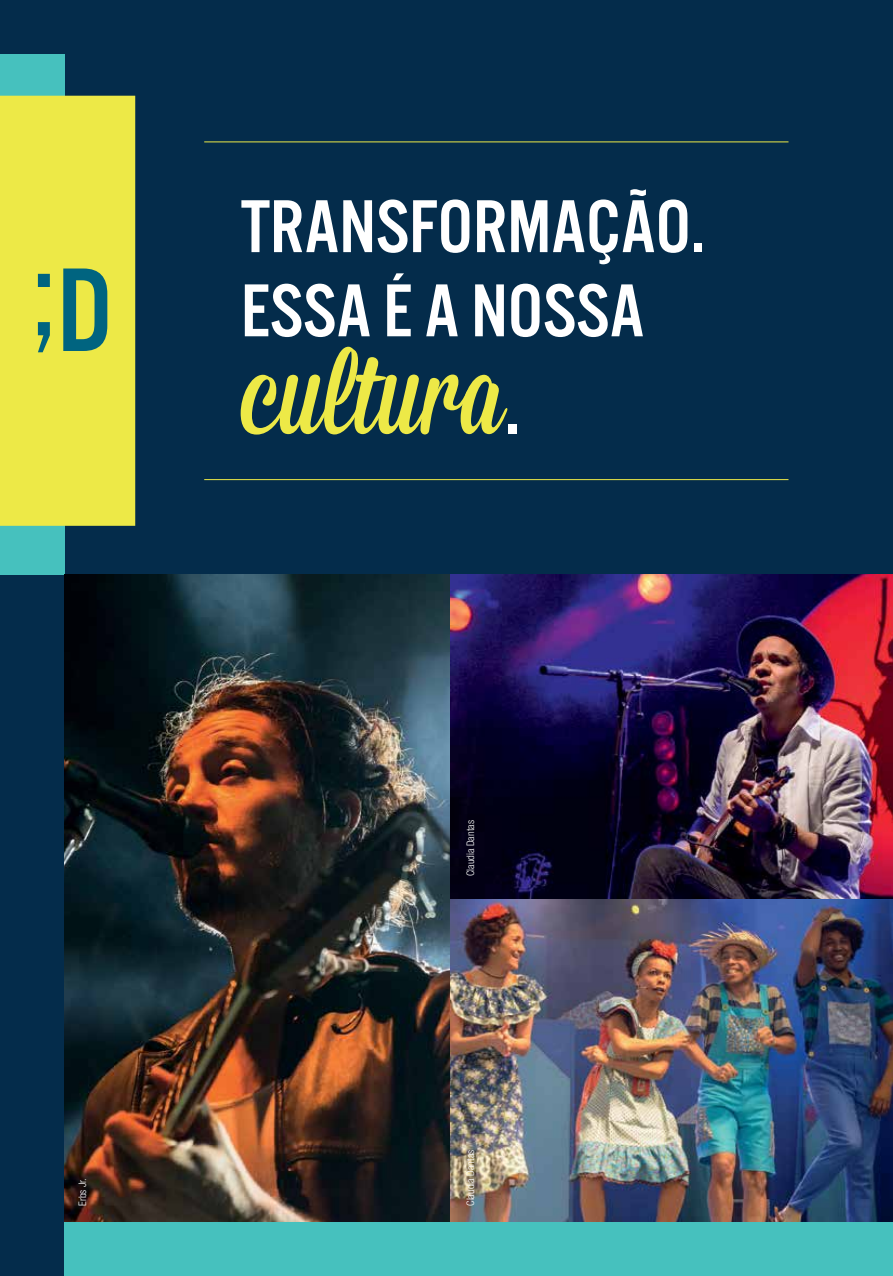
<style>
.page{position:relative;width:893px;height:1276px;background:#042c4b}
.page>*{position:absolute;margin:0;border:0;box-sizing:border-box;transform-origin:0 0}
.t1{font:123.75px "U.S.101";color:#006480}
.t2{font:115.35px "Mission Script";color:#ede947}
.t3{font:77.85px/84.2px "U.S.101";color:#fff}
.t4{font:300 condensed 10.5px "Helvetica Neue LT Pro";color:#fff}
.s1{font-family:"U.S.101";font-size:88.65px;color:#fff}
</style>
<div class="page">
<div style="left:0;top:54px;width:65px;height:520px;background:#46c1be"></div>
<div style="left:65px;top:1222px;width:828px;height:54px;background:#46c1be"></div>
<div style="left:0;top:96px;width:135px;height:430px;background:#ede947"></div>
<hr style="left:204px;top:141px;width:584px;height:1px;background:#ede947">
<hr style="left:204px;top:479px;width:584px;height:1px;background:#ede947">
<img style="left:65px;top:574px;width:828px;height:648px">
<h1 class="t1" style="left:33px;top:237px;width:81px">;D</h1>
<h3 class="t3" style="left:241px;top:183px;width:465px">TRANSFORMAÇÃO.<br>ESSA É A NOSSA</h3>
<h2 class="t2" style="left:241px;top:324px;width:281px">cultura<span class="s1">.</span></h2>
<p class="t4" style="left:76px;top:1206px;width:29px;rotate:-90deg">Erbs Jr.</p>
<p class="t4" style="left:464px;top:876px;width:57px;rotate:-90deg">Claudia Dantas</p>
<p class="t4" style="left:464px;top:1206px;width:57px;rotate:-90deg">Claudia Dantas</p>
</div>
